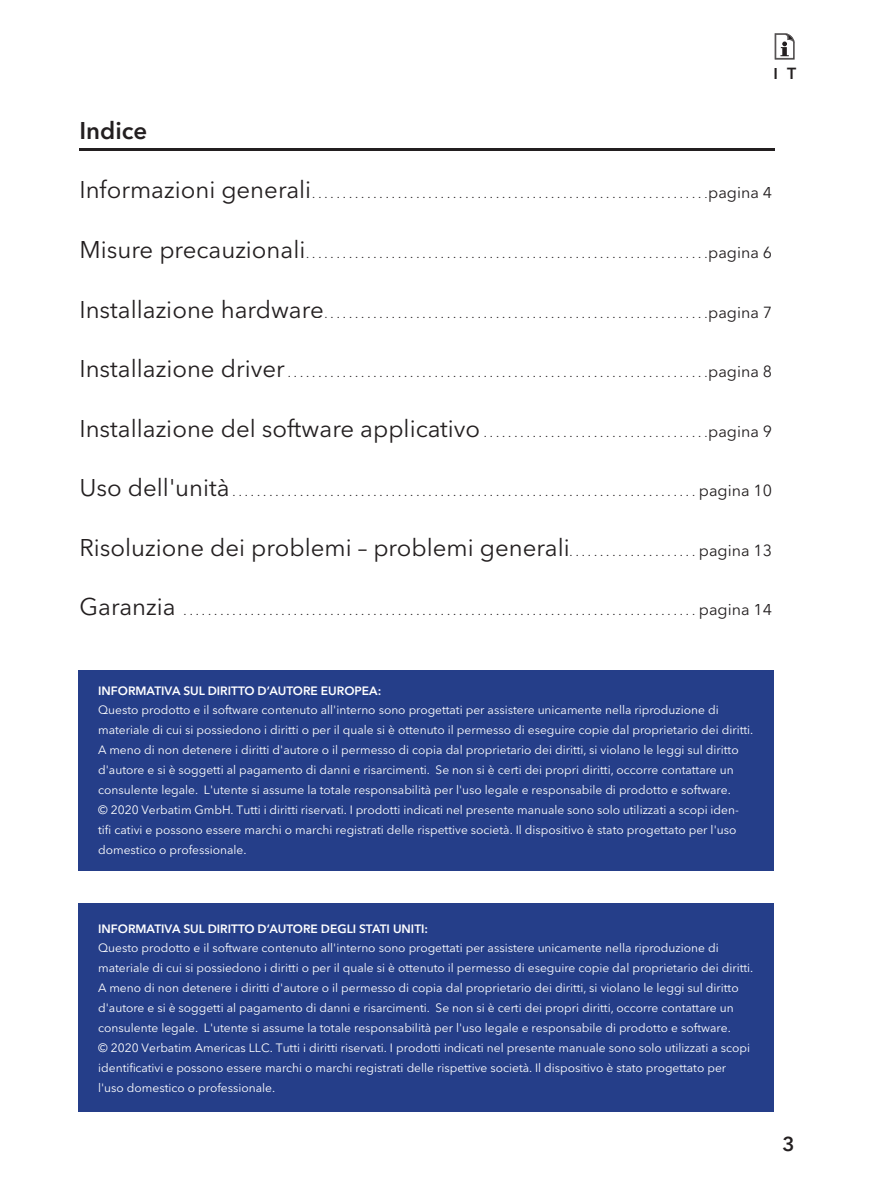
<style>
.page{position:relative;width:874px;height:1191px;background:#fff}
.page>*{position:absolute;margin:0;border:0;box-sizing:border-box;transform-origin:0 0}
.t1{font:24px "Avenir Next LT Pro";color:#231f20}
.t2{font:600 24px "Avenir Next LT Pro";color:#231f20}
.t3{font:600 20px "Avenir Next LT Pro";color:#231f20}
.t4{font:600 16px "Avenir Next LT Pro";color:#231f20}
.t5{font:12px/20px "Avenir Next LT Pro";color:#fff}
.t6{font:12px "Avenir Next LT Pro";color:#231f20}
.t7{font:600 12px "Avenir Next LT Pro";color:#fff}
.s1{font-size:24px}
.s2{font-size:16px}
.s3{font-size:12px}
</style>
<div class="page">
<hr style="left:79px;top:149px;width:695px;height:2px;background:#231f20">
<div style="left:78px;top:670px;width:695px;height:200px;background:#253e89"></div>
<div style="left:78px;top:903px;width:695px;height:208px;background:#253e89"></div>
<svg style="left:774px;top:33px;width:20px;height:27px"></svg>
<h1 class="t2" style="left:79px;top:121px;width:69px">Indice</h1>
<h3 class="t4" style="left:773px;top:67px;width:24px">I T</h3>
<p class="t6" style="left:79px;top:189px;width:694px"><span class="s1">Informazioni generali</span>.................................................................<span class="s2">pagina 4</span></p>
<p class="t6" style="left:79px;top:249px;width:694px"><span class="s1">Misure precauzionali</span>..................................................................<span class="s2">pagina 6</span></p>
<p class="t6" style="left:79px;top:308px;width:694px"><span class="s1">Installazione hardware</span> . . . . . . . . . . . . . . . . . . . . . . . . . . . . . . . . . . . . . . . . . . . . . . . . . . . . . . . . . . . . . . .<span class="s2">pagina 7</span></p>
<p class="t6" style="left:79px;top:368px;width:694px"><span class="s1">Installazione driver</span> . . . . . . . . . . . . . . . . . . . . . . . . . . . . . . . . . . . . . . . . . . . . . . . . . . . . . . . . . . . . . . . . . . . . .<span class="s2">pagina 8</span></p>
<p class="t6" style="left:79px;top:427px;width:694px"><span class="s1">Installazione del software applicativo</span> . . . . . . . . . . . . . . . . . . . . . . . . . . . . . . . . . . . . .<span class="s2">pagina 9</span></p>
<p class="t6" style="left:79px;top:487px;width:694px"><span class="s1">Uso dell'unità</span>............................................................................<span class="s2">pagina 10</span></p>
<h1 class="t1" style="left:79px;top:537px;width:694px">Risoluzione dei problemi – problemi generali<span class="s3">. . . . . . . . . . . . . . . . . . . . .</span> <span class="s2">pagina 13</span></h1>
<p class="t6" style="left:79px;top:606px;width:694px"><span class="s1">Garanzia</span> ....................................................................................<span class="s2">pagina 14</span></p>
<p class="t7" style="left:98px;top:685px;width:284px">INFORMATIVA SUL DIRITTO D’AUTORE EUROPEA:</p>
<p class="t5" style="left:98px;top:701px;width:656px">Questo prodotto e il software contenuto all'interno sono progettati per assistere unicamente nella riproduzione di materiale di cui si possiedono i diritti o per il quale si è ottenuto il permesso di eseguire copie dal proprietario dei diritti.<br>A meno di non detenere i diritti d'autore o il permesso di copia dal proprietario dei diritti, si violano le leggi sul diritto d'autore e si è soggetti al pagamento di danni e risarcimenti. Se non si è certi dei propri diritti, occorre contattare un consulente legale. L'utente si assume la totale responsabilità per l'uso legale e responsabile di prodotto e software.<br>© 2020 Verbatim GmbH. Tutti i diritti riservati. I prodotti indicati nel presente manuale sono solo utilizzati a scopi iden&shy;tifi cativi e possono essere marchi o marchi registrati delle rispettive società. Il dispositivo è stato progettato per l'uso domestico o professionale.</p>
<p class="t7" style="left:98px;top:924px;width:331px">INFORMATIVA SUL DIRITTO D’AUTORE DEGLI STATI UNITI:</p>
<p class="t5" style="left:98px;top:939px;width:656px">Questo prodotto e il software contenuto all'interno sono progettati per assistere unicamente nella riproduzione di materiale di cui si possiedono i diritti o per il quale si è ottenuto il permesso di eseguire copie dal proprietario dei diritti.<br>A meno di non detenere i diritti d'autore o il permesso di copia dal proprietario dei diritti, si violano le leggi sul diritto d'autore e si è soggetti al pagamento di danni e risarcimenti. Se non si è certi dei propri diritti, occorre contattare un consulente legale. L'utente si assume la totale responsabilità per l'uso legale e responsabile di prodotto e software.<br>© 2020 Verbatim Americas LLC. Tutti i diritti riservati. I prodotti indicati nel presente manuale sono solo utilizzati a scopi identificativi e possono essere marchi o marchi registrati delle rispettive società. Il dispositivo è stato progettato per l'uso domestico o professionale.</p>
<h2 class="t3" style="left:782px;top:1136px;width:14px">3</h2>
</div>
